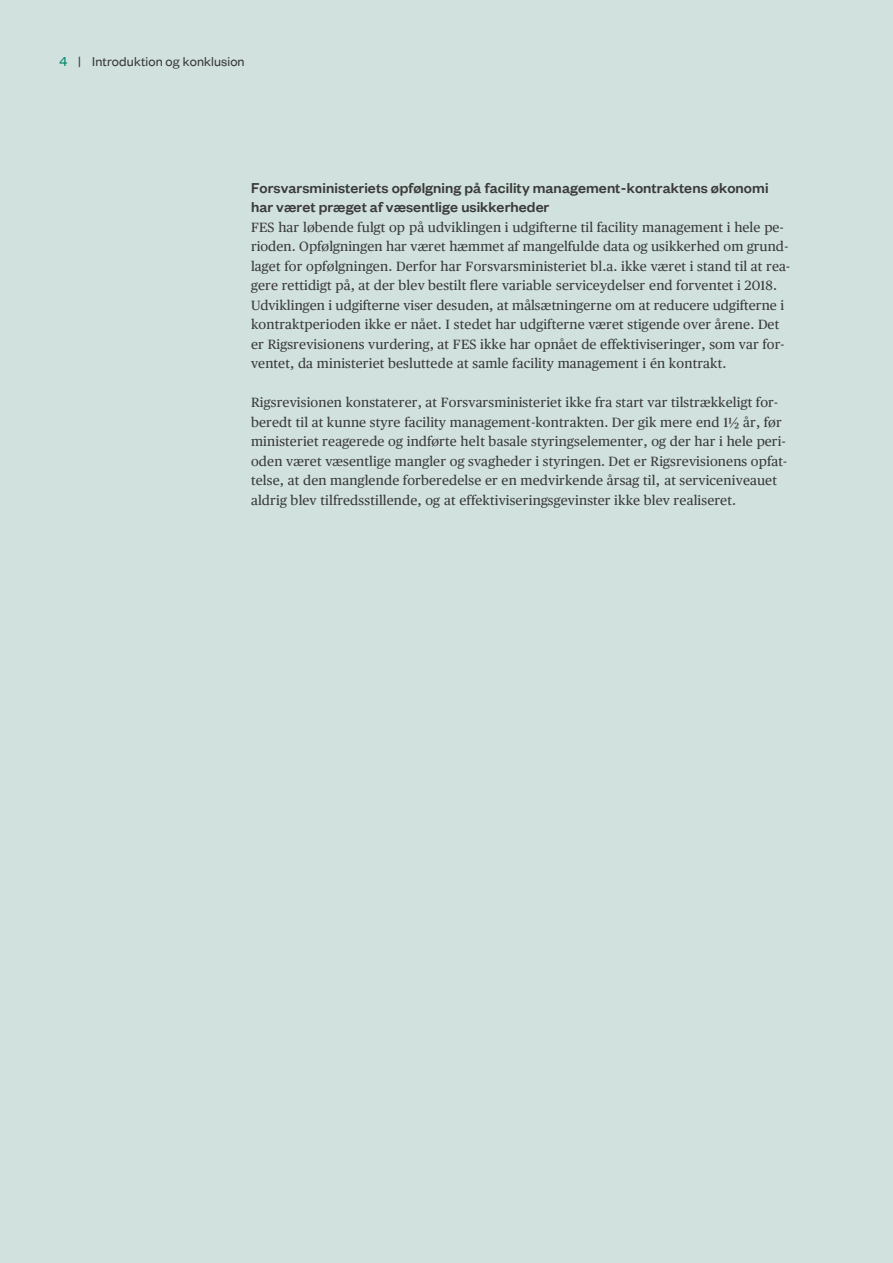
<style>
.page{position:relative;width:893px;height:1263px;background:#d1e2de}
.page>*{position:absolute;margin:0;border:0;box-sizing:border-box;transform-origin:0 0}
.t1{font:500 15.9px/19.5px "Founders Grotesk";letter-spacing:.005em;color:#3b3b3b}
.t2{font:14.25px "Founders Grotesk";letter-spacing:.01em;color:#3b3b3b}
.t3{font:13.5px/19.5px "Publico Text";letter-spacing:.01em;color:#3b3b3b}
.s1{color:#008567}
</style>
<div class="page">
<p class="t2" style="left:60px;top:53px;width:187px"><span class="s1">4</span> | Introduktion og konklusion</p>
<h3 class="t1" style="left:251px;top:178px;width:519px">Forsvarsministeriets opfølgning på facility management-kontraktens økonomi har været præget af væsentlige usikkerheder</h3>
<p class="t3" style="left:251px;top:218px;width:541px">FES har løbende fulgt op på udviklingen i udgifterne til facility management i hele pe&shy;rioden. Opfølgningen har været hæmmet af mangelfulde data og usikkerhed om grund&shy;laget for opfølgningen. Derfor har Forsvarsministeriet bl.a. ikke været i stand til at rea&shy;gere rettidigt på, at der blev bestilt flere variable serviceydelser end forventet i 2018.<br>Udviklingen i udgifterne viser desuden, at målsætningerne om at reducere udgifterne i kontraktperioden ikke er nået. I stedet har udgifterne været stigende over årene. Det er Rigsrevisionens vurdering, at FES ikke har opnået de effektiviseringer, som var for&shy;ventet, da ministeriet besluttede at samle facility management i én kontrakt.</p>
<p class="t3" style="left:251px;top:394px;width:538px">Rigsrevisionen konstaterer, at Forsvarsministeriet ikke fra start var tilstrækkeligt for&shy;beredt til at kunne styre facility management-kontrakten. Der gik mere end 1½ år, før ministeriet reagerede og indførte helt basale styringselementer, og der har i hele peri&shy;oden været væsentlige mangler og svagheder i styringen. Det er Rigsrevisionens opfat&shy;telse, at den manglende forberedelse er en medvirkende årsag til, at serviceniveauet aldrig blev tilfredsstillende, og at effektiviseringsgevinster ikke blev realiseret.</p>
</div>
